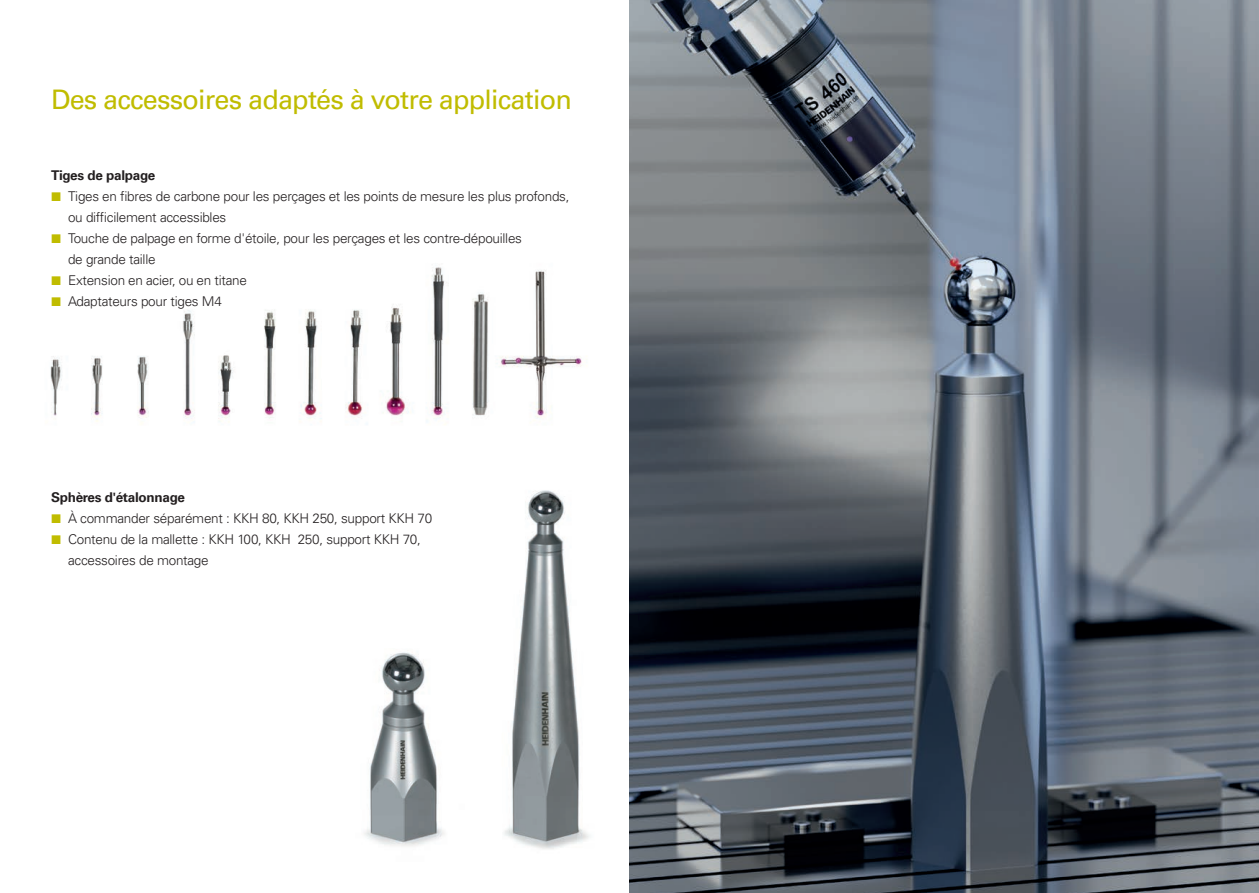
<style>
.page{position:relative;width:1259px;height:893px;background:#fff}
.page>*{position:absolute;margin:0;border:0;box-sizing:border-box;transform-origin:0 0}
.t1{font:27px "Univers LT Pro 55 Roman";letter-spacing:-.03em;color:#c0bc00}
.t2{font:300 13.5px/21px "Univers LT Pro 45";letter-spacing:-.02em;color:#231f20}
.t3{font:700 13.5px "Univers LT Pro 65";letter-spacing:-.02em;color:#231f20}
</style>
<div class="page">
<img style="left:50px;top:267px;width:532px;height:155px">
<img style="left:629px;top:0;width:630px;height:893px">
<img style="left:504px;top:490px;width:86px;height:359px">
<img style="left:364px;top:652px;width:81px;height:194px">
<svg style="left:52px;top:276px;width:8px;height:9px"></svg>
<svg style="left:52px;top:297px;width:8px;height:9px"></svg>
<h1 class="t1" style="left:51px;top:81px;width:522px">Des accessoires adaptés à votre application</h1>
<p class="t3" style="left:51px;top:166px;width:106px">Tiges de palpage</p>
<p class="t2" style="left:68px;top:185px;width:503px">Tiges en fibres de carbone pour les perçages et les points de mesure les plus profonds, ou difficilement accessibles<br>Touche de palpage en forme d'étoile, pour les perçages et les contre-dépouilles<br>de grande taille<br>Extension en acier, ou en titane<br>Adaptateurs pour tiges M4</p>
<p class="t3" style="left:51px;top:487px;width:135px">Sphères d'étalonnage</p>
<p class="t2" style="left:68px;top:507px;width:366px">À commander séparément : KKH 80, KKH 250, support KKH 70<br>Contenu de la mallette : KKH 100, KKH 250, support KKH 70, accessoires de montage</p>
</div>
